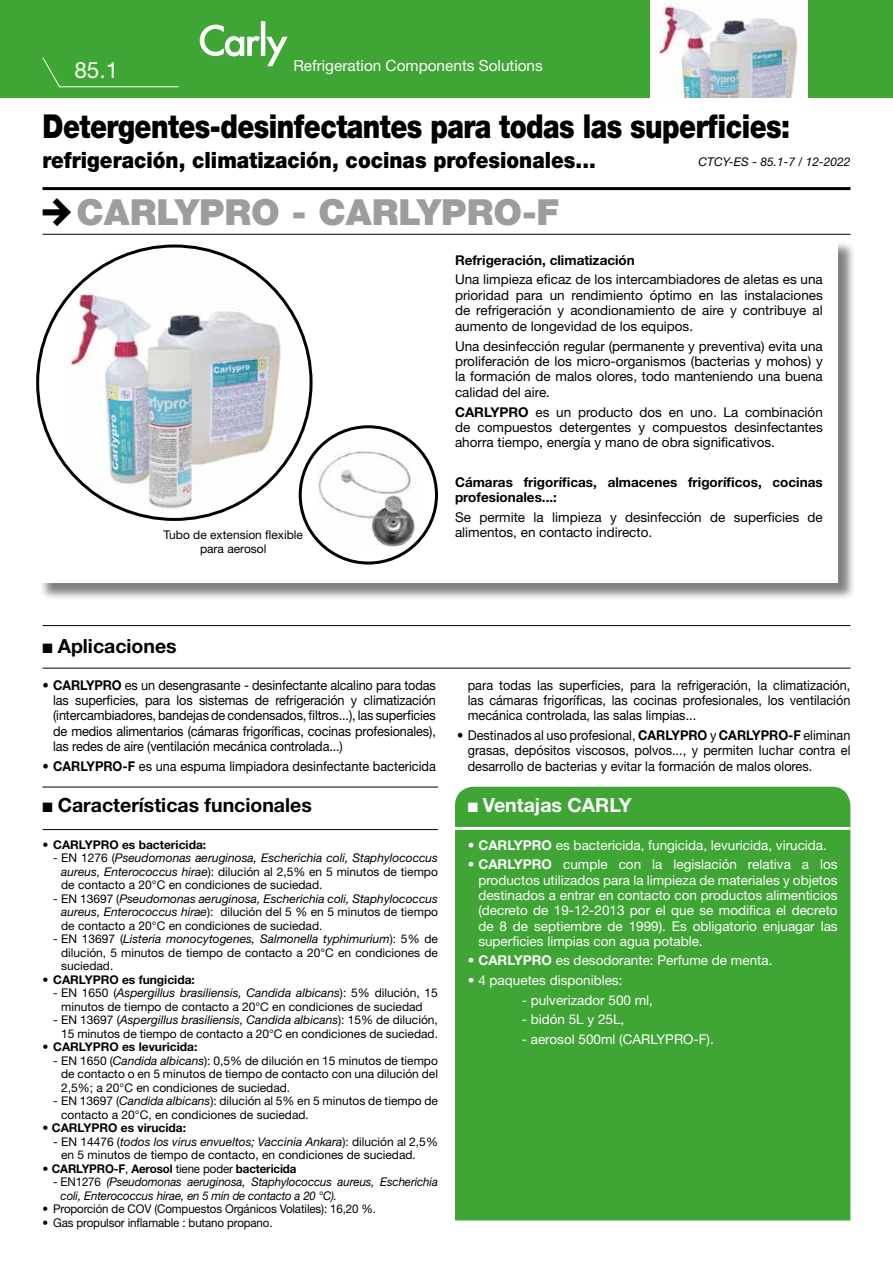
<style>
.page{position:relative;width:893px;height:1263px;background:#fff}
.page>*{position:absolute;margin:0;border:0;box-sizing:border-box;transform-origin:0 0}
.t1{font:900 36px "Helvetica Neue LT Pro";color:#9d9d9c}
.t2{font:900 33px "Helvetica Neue LT Pro";letter-spacing:-.02em;color:#000;scale:.82 1}
.t3{font:900 22.5px "Helvetica Neue LT Pro";color:#000;scale:.9 1}
.t4{font:22.5px "Helvetica Neue LT Pro";color:#fff}
.t5{font:700 19.5px "Helvetica Neue LT Pro";color:#000}
.t6{font:700 19.5px "Helvetica Neue LT Pro";color:#fff}
.t7{font:15.3px "Helvetica Neue LT Pro";color:#fff}
.t8{font:13.5px/15.3px "Helvetica Neue LT Pro";color:#000;text-align:justify;scale:.94 1}
.t9{font:13.5px/15.5px "Helvetica Neue LT Pro";color:#000;text-align:justify}
.t10{font:13.5px/15.3px "Helvetica Neue LT Pro";color:#fff;text-align:justify}
.t11{font:700 13.5px/15.5px "Helvetica Neue LT Pro";color:#000}
.t12{font:12px/13.5px "Helvetica Neue LT Pro";color:#000;text-align:justify}
.t13{font:700 12px "Helvetica Neue LT Pro";color:#000}
.t14{font:italic 12px/13.5px "Helvetica Neue LT Pro";letter-spacing:-.01em;color:#000;scale:.96 1}
.t15{font:12px "Helvetica Neue LT Pro";color:#000;scale:.96 1}
.t16{font:italic 12px "Helvetica Neue LT Pro";letter-spacing:-.01em;color:#000}
.s1{font-weight:700}
.s2{font-weight:400}
.s3{font-style:italic}
.s4{font-style:normal}
</style>
<div class="page">
<div style="left:0;top:0;width:893px;height:98px;background:#3fa535"></div>
<div style="left:651px;top:0;width:157px;height:101px;background:#fff"></div>
<svg style="left:200px;top:24px;width:60px;height:33px"></svg>
<div style="left:261px;top:21px;width:4px;height:35px;border:1px solid #fff"></div>
<svg style="left:266px;top:36px;width:21px;height:30px"></svg>
<svg style="left:42px;top:57px;width:137px;height:31px"></svg>
<img style="left:655px;top:3px;width:143px;height:95px">
<div style="left:455px;top:787px;width:395px;height:433px;background:#3fa535"></div>
<hr style="left:43px;top:187px;width:807px;height:3px;background:#000">
<hr style="left:43px;top:234px;width:807px;height:1px;background:#000">
<hr style="left:455px;top:827px;width:395px;height:3px;background:#fff">
<hr style="left:43px;top:787px;width:395px;height:1px;background:#000">
<hr style="left:43px;top:829px;width:395px;height:1px;background:#000">
<div style="left:39px;top:240px;width:818px;height:361px;background:#000;opacity:.5"></div>
<div style="left:36px;top:238px;width:802px;height:345px;background:#fff"></div>
<img style="left:64px;top:248px;width:247px;height:269px">
<hr style="left:43px;top:625px;width:807px;height:1px;background:#000">
<hr style="left:43px;top:668px;width:807px;height:1px;background:#000">
<img style="left:316px;top:442px;width:105px;height:105px">
<div style="left:299px;top:425px;width:139px;height:139px;border:3px solid #000;border-radius:50%"></div>
<h3 class="t4" style="left:74px;top:56px;width:45px">85.1</h3>
<p class="t7" style="left:293px;top:56px;width:251px">Refrigeration Components Solutions</p>
<h2 class="t2" style="left:43px;top:107px;width:913px">Detergentes-desinfectantes para todas las superficies:</h2>
<h3 class="t3" style="left:43px;top:147px;width:616px">refrigeración, climatización, cocinas profesionales...</h3>
<p class="t16" style="left:699px;top:154px;width:153px">CTCY-ES - 85.1-7 / 12-2022</p>
<h1 class="t1" style="left:77px;top:191px;width:484px">CARLYPRO - CARLYPRO-F</h1>
<p class="t11" style="left:455px;top:252px;width:181px">Refrigeración, climatización</p>
<p class="t9" style="left:455px;top:272px;width:369px">Una limpieza eficaz de los intercambiadores de aletas es una prioridad para un rendimiento óptimo en las instalaciones de refrigeración y acondionamiento de aire y contribuye al aumento de longevidad de los equipos.</p>
<p class="t9" style="left:455px;top:338px;width:369px">Una desinfección regular (permanente y preventiva) evita una proliferación de los micro-organismos (bacterias y mohos) y la formación de malos olores, todo manteniendo una buena calidad del aire.</p>
<p class="t9" style="left:455px;top:404px;width:369px"><span class="s1">CARLYPRO</span> es un producto dos en uno. La combinación de compuestos detergentes y compuestos desinfectantes ahorra tiempo, energía y mano de obra significativos.</p>
<p class="t11" style="left:455px;top:474px;width:369px">Cámaras frigoríficas, almacenes frigoríficos, cocinas profesionales...:</p>
<p class="t9" style="left:455px;top:509px;width:369px">Se permite la limpieza y desinfección de superficies de</p>
<p class="t12" style="left:163px;top:528px;width:141px">Tubo de extension flexible</p>
<p class="t9" style="left:455px;top:525px;width:199px">alimentos, en contacto indirecto.</p>
<p class="t12" style="left:200px;top:542px;width:68px">para aerosol</p>
<h3 class="t5" style="left:43px;top:634px;width:136px">■ Aplicaciones</h3>
<p class="t8" style="left:53px;top:677px;width:409px;text-indent:-11px">• <span class="s1">CARLYPRO</span> es un desengrasante - desinfectante alcalino para todas las superficies, para los sistemas de refrigeración y climatización (intercambiadores, bandejas de condensados, filtros...), las superficies de medios alimentarios (cámaras frigoríficas, cocinas profesionales), las redes de aire (ventilación mecánica controlada...)</p>
<p class="t8" style="left:43px;top:758px;width:420px">• <span class="s1">CARLYPRO-F</span> es una espuma limpiadora desinfectante bactericida</p>
<p class="t8" style="left:468px;top:677px;width:409px">para todas las superficies, para la refrigeración, la climatización, las cámaras frigoríficas, las cocinas profesionales, los ventilación mecánica controlada, las salas limpias...</p>
<p class="t8" style="left:468px;top:727px;width:409px;text-indent:-11px">• Destinados al uso profesional, <span class="s1">CARLYPRO</span> y <span class="s1">CARLYPRO-F</span> eliminan grasas, depósitos viscosos, polvos..., y permiten luchar contra el desarrollo de bacterias y evitar la formación de malos olores.</p>
<h3 class="t5" style="left:43px;top:792px;width:271px">■ Características funcionales</h3>
<h3 class="t6" style="left:468px;top:792px;width:165px">■ Ventajas CARLY</h3>
<p class="t13" style="left:43px;top:837px;width:165px"><span class="s2">•</span> CARLYPRO es bactericida:</p>
<p class="t12" style="left:61px;top:851px;width:378px;text-indent:-8px">- EN 1276 (<span class="s3">Pseudomonas aeruginosa, Escherichia coli, Staphylococcus aureus, Enterococcus hirae</span>): dilución al 2,5% en 5 minutos de tiempo de contacto a 20°C en condiciones de suciedad.</p>
<p class="t12" style="left:61px;top:891px;width:378px;text-indent:-8px">- EN 13697 (<span class="s3">Pseudomonas aeruginosa, Escherichia coli, Staphylococcus aureus, Enterococcus hirae</span>): dilución del 5 % en 5 minutos de tiempo de contacto a 20°C en condiciones de suciedad.</p>
<p class="t12" style="left:61px;top:932px;width:378px;text-indent:-8px">- EN 13697 (<span class="s3">Listeria monocytogenes, Salmonella typhimurium</span>): 5% de dilución, 5 minutos de tiempo de contacto a 20°C en condiciones de suciedad.</p>
<p class="t13" style="left:43px;top:972px;width:154px">• CARLYPRO es fungicida:</p>
<p class="t12" style="left:53px;top:986px;width:386px;text-align:center">- EN 1650 (<span class="s3">Aspergillus brasiliensis, Candida albicans</span>): 5% dilución, 15 minutos de tiempo de contacto a 20°C en condiciones de suciedad</p>
<p class="t12" style="left:53px;top:1013px;width:386px;text-align:right">- EN 13697 (<span class="s3">Aspergillus brasiliensis, Candida albicans</span>): 15% de dilución,<br>15 minutos de tiempo de contacto a 20°C en condiciones de suciedad.</p>
<p class="t13" style="left:43px;top:1039px;width:156px">• CARLYPRO es levuricida:</p>
<p class="t12" style="left:61px;top:1053px;width:378px;text-indent:-8px">- EN 1650 (<span class="s3">Candida albicans</span>): 0,5% de dilución en 15 minutos de tiempo de contacto o en 5 minutos de tiempo de contacto con una dilución del 2,5%; a 20°C en condiciones de suciedad.</p>
<p class="t12" style="left:61px;top:1094px;width:378px;text-indent:-8px">- EN 13697 (<span class="s3">Candida albicans</span>): dilución al 5% en 5 minutos de tiempo de contacto a 20°C, en condiciones de suciedad.</p>
<p class="t13" style="left:43px;top:1120px;width:145px">• CARLYPRO es virucida:</p>
<p class="t12" style="left:61px;top:1134px;width:378px;text-indent:-8px">- EN 14476 (<span class="s3">todos los virus envueltos; Vaccinia Ankara</span>): dilución al 2,5% en 5 minutos de tiempo de contacto, en condiciones de suciedad.</p>
<p class="t13" style="left:43px;top:1161px;width:255px">• CARLYPRO-F<span class="s2">,</span> Aerosol <span class="s2">tiene poder</span> bactericida</p>
<p class="t14" style="left:61px;top:1175px;width:395px;text-indent:-7px"><span class="s4">- EN1276</span> (Pseudomonas aeruginosa, Staphylococcus aureus, Escherichia coli, Enterococcus hirae, en 5 min de contacto a 20 °C).</p>
<p class="t15" style="left:43px;top:1201px;width:349px">• Proporción de COV (Compuestos Orgánicos Volatiles): 16,20 %.</p>
<p class="t15" style="left:43px;top:1215px;width:241px">• Gas propulsor inflamable : butano propano.</p>
<p class="t10" style="left:468px;top:837px;width:361px">• <span class="s1">CARLYPRO</span> es bactericida, fungicida, levuricida, virucida.</p>
<p class="t10" style="left:478px;top:856px;width:361px;text-indent:-11px">• <span class="s1">CARLYPRO</span> cumple con la legislación relativa a los productos utilizados para la limpieza de materiales y objetos destinados a entrar en contacto con productos alimenticios (decreto de 19-12-2013 por el que se modifica el decreto de 8 de septiembre de 1999). Es obligatorio enjuagar las superficies limpias con agua potable.</p>
<p class="t10" style="left:468px;top:953px;width:306px">• <span class="s1">CARLYPRO</span> es desodorante: Perfume de menta.</p>
<p class="t10" style="left:468px;top:972px;width:156px">• 4 paquetes disponibles:</p>
<p class="t10" style="left:522px;top:992px;width:133px">- pulverizador 500 ml,</p>
<p class="t10" style="left:522px;top:1011px;width:104px">- bidón 5L y 25L,</p>
<p class="t10" style="left:522px;top:1031px;width:194px">- aerosol 500ml (CARLYPRO-F).</p>
</div>
